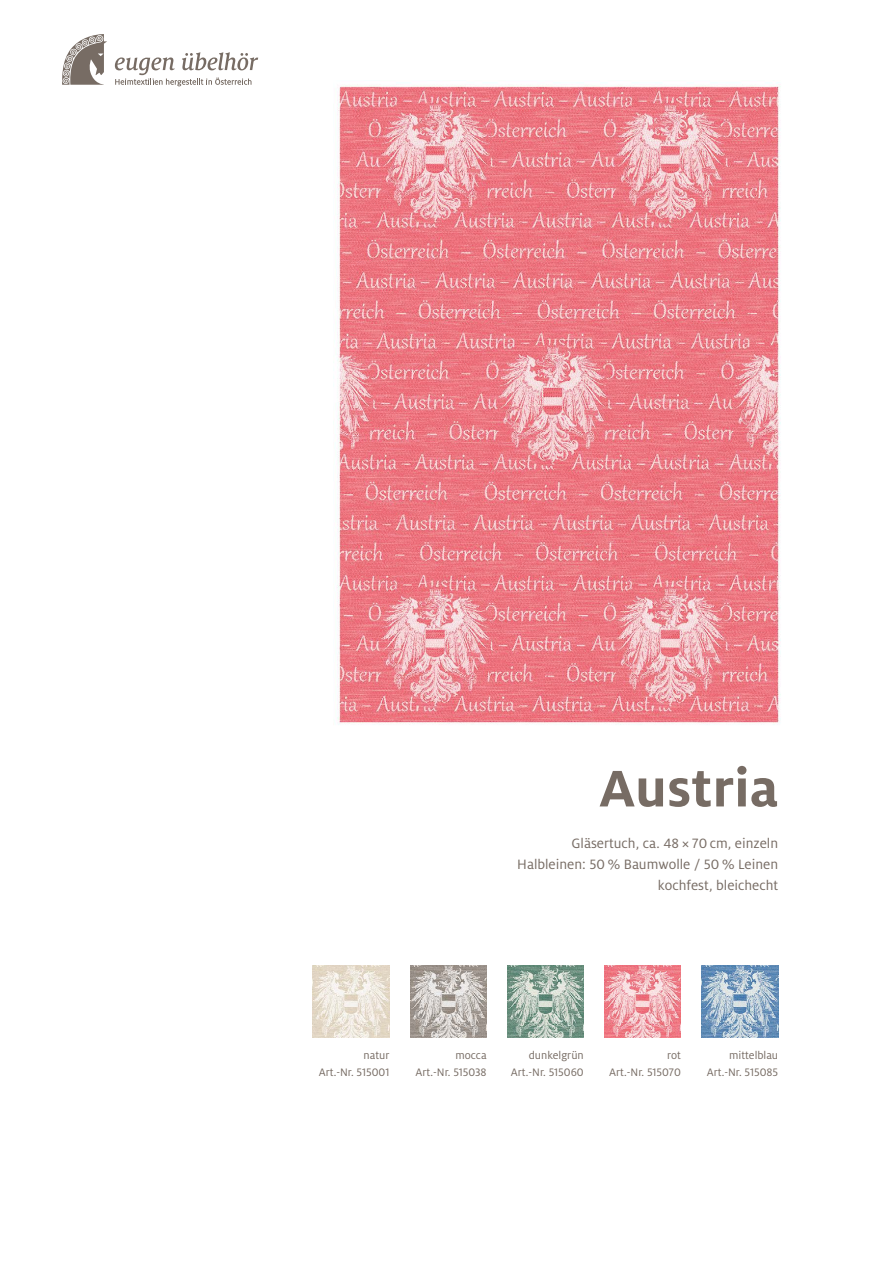
<style>
.page{position:relative;width:893px;height:1263px;background:#fff}
.page>*{position:absolute;margin:0;border:0;box-sizing:border-box;transform-origin:0 0}
.t1{font:700 57px "Milo Pro";color:#776c64}
.t2{font:15px/21px "Milo Pro";color:#776c64;text-align:right}
.t3{font:12px/17px "Milo Pro";color:#776c64;text-align:right}
</style>
<div class="page">
<svg style="left:62px;top:34px;width:45px;height:51px"></svg>
<svg style="left:115px;top:52px;width:143px;height:34px"></svg>
<img style="left:410px;top:965px;width:77px;height:72px">
<img style="left:507px;top:965px;width:77px;height:72px">
<img style="left:604px;top:965px;width:77px;height:72px">
<img style="left:313px;top:965px;width:76px;height:72px">
<img style="left:702px;top:965px;width:76px;height:72px">
<img style="left:337px;top:82px;width:444px;height:643px">
<h1 class="t1" style="left:599px;top:756px;width:181px">Austria</h1>
<p class="t2" style="left:517px;top:833px;width:262px">Gläsertuch, ca. 48 × 70 cm, einzeln<br>Halbleinen: 50 % Baumwolle / 50 % Leinen kochfest, bleichecht</p>
<p class="t3" style="left:319px;top:1047px;width:72px">natur<br>Art.-Nr. 515001</p>
<p class="t3" style="left:707px;top:1047px;width:73px">mittelblau<br>Art.-Nr. 515085</p>
<p class="t3" style="left:511px;top:1047px;width:74px">dunkelgrün<br>Art.-Nr. 515060</p>
<p class="t3" style="left:609px;top:1047px;width:73px">rot<br>Art.-Nr. 515070</p>
<p class="t3" style="left:416px;top:1047px;width:72px">mocca<br>Art.-Nr. 515038</p>
</div>
